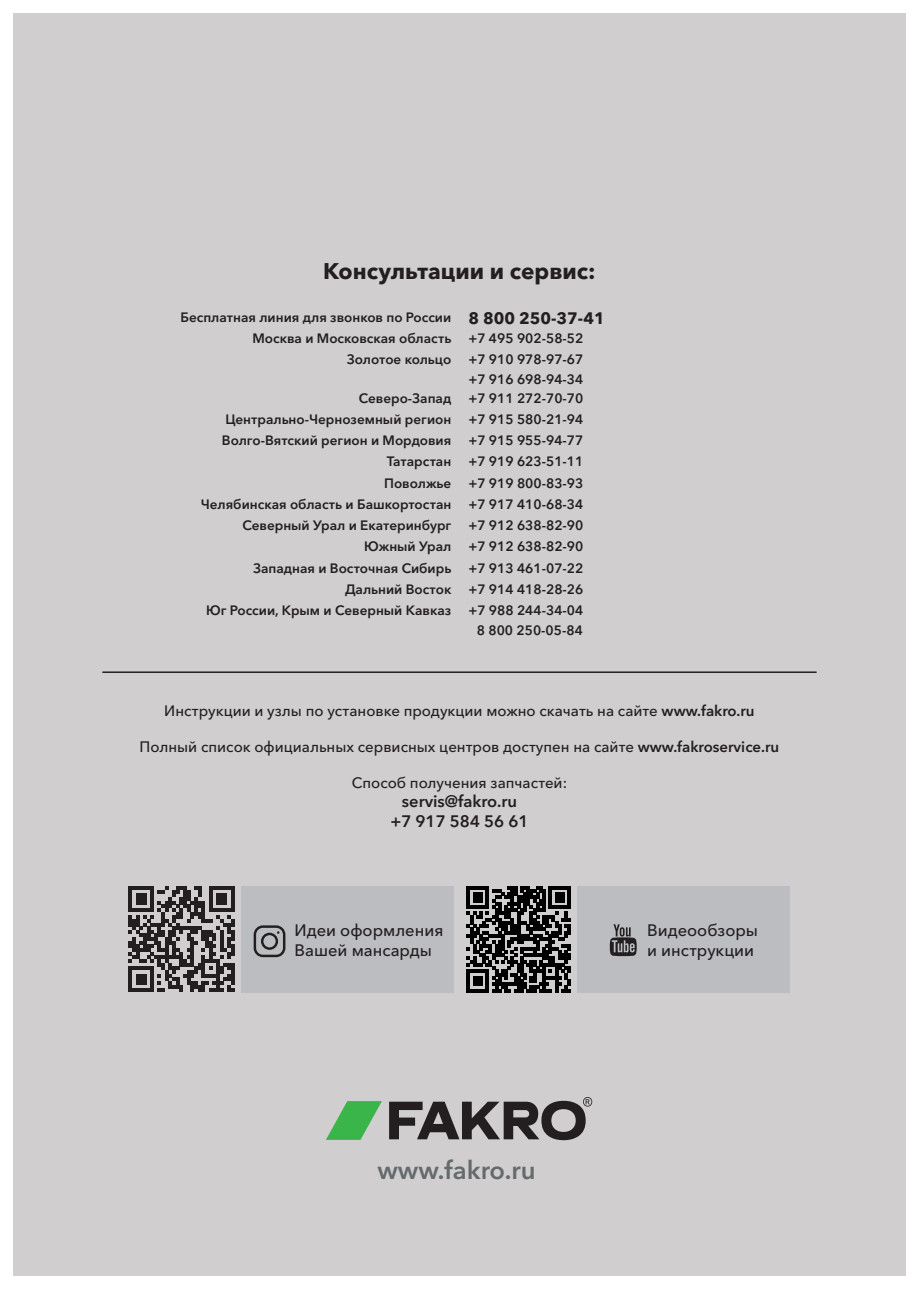
<style>
.page{position:relative;width:919px;height:1289px;background:#fff}
.page>*{position:absolute;margin:0;border:0;box-sizing:border-box;transform-origin:0 0}
.t1{font:600 25.5px "Avenir Next Cyr";color:#656a6d}
.t2{font:700 22.5px "Avenir Next Cyr";color:#231f20}
.t3{font:500 16.5px "Avenir Next Cyr";color:#231f20}
.t4{font:600 16.5px "Avenir Next Cyr";color:#231f20}
.t5{font:700 16.5px "Avenir Next Cyr";color:#231f20}
.t6{font:500 15px "Avenir Next Cyr";color:#231f20}
.t7{font:600 13.5px "Avenir Next Cyr";color:#231f20}
.s1{font-weight:600}
</style>
<div class="page">
<div style="left:13px;top:13px;width:892px;height:1262px;background:#d0cece"></div>
<svg style="left:389px;top:1097px;width:203px;height:43px"></svg>
<svg style="left:327px;top:1101px;width:55px;height:39px"></svg>
<hr style="left:103px;top:671px;width:713px;height:2px;background:#231f20">
<svg style="left:128px;top:886px;width:106px;height:106px"></svg>
<svg style="left:467px;top:886px;width:103px;height:106px"></svg>
<div style="left:241px;top:886px;width:213px;height:106px;background:#bcbdc0"></div>
<div style="left:577px;top:886px;width:213px;height:106px;background:#bcbdc0"></div>
<svg style="left:253px;top:925px;width:32px;height:32px"></svg>
<svg style="left:609px;top:924px;width:27px;height:32px"></svg>
<p class="t2" style="left:323px;top:258px;width:274px">Консультации и сервис:</p>
<p class="t7" style="left:180px;top:309px;width:272px">Бесплатная линия для звонков по России</p>
<p class="t5" style="left:468px;top:308px;width:138px">8 800 250-37-41</p>
<p class="t7" style="left:252px;top:330px;width:200px">Москва и Московская область</p>
<p class="t7" style="left:468px;top:330px;width:116px">+7 495 902-58-52</p>
<p class="t7" style="left:347px;top:351px;width:106px">Золотое кольцо</p>
<p class="t7" style="left:468px;top:351px;width:116px">+7 910 978-97-67</p>
<p class="t7" style="left:468px;top:371px;width:116px">+7 916 698-94-34</p>
<p class="t7" style="left:359px;top:389px;width:94px">Северо-Запад</p>
<p class="t7" style="left:468px;top:389px;width:116px">+7 911 272-70-70</p>
<p class="t7" style="left:225px;top:411px;width:227px">Центрально-Черноземный регион</p>
<p class="t7" style="left:468px;top:411px;width:116px">+7 915 580-21-94</p>
<p class="t7" style="left:222px;top:432px;width:231px">Волго-Вятский регион и Мордовия</p>
<p class="t7" style="left:468px;top:432px;width:116px">+7 915 955-94-77</p>
<p class="t7" style="left:387px;top:453px;width:66px">Татарстан</p>
<p class="t7" style="left:468px;top:453px;width:116px">+7 919 623-51-11</p>
<p class="t7" style="left:384px;top:474px;width:69px">Поволжье</p>
<p class="t7" style="left:468px;top:474px;width:116px">+7 919 800-83-93</p>
<p class="t7" style="left:201px;top:496px;width:252px">Челябинская область и Башкортостан</p>
<p class="t7" style="left:468px;top:496px;width:116px">+7 917 410-68-34</p>
<p class="t7" style="left:242px;top:517px;width:210px">Северный Урал и Екатеринбург</p>
<p class="t7" style="left:468px;top:517px;width:116px">+7 912 638-82-90</p>
<p class="t7" style="left:364px;top:538px;width:89px">Южный Урал</p>
<p class="t7" style="left:468px;top:538px;width:116px">+7 912 638-82-90</p>
<p class="t7" style="left:253px;top:560px;width:200px">Западная и Восточная Сибирь</p>
<p class="t7" style="left:468px;top:560px;width:116px">+7 913 461-07-22</p>
<p class="t7" style="left:345px;top:581px;width:108px">Дальний Восток</p>
<p class="t7" style="left:468px;top:581px;width:116px">+7 914 418-28-26</p>
<p class="t7" style="left:206px;top:602px;width:247px">Юг России, Крым и Северный Кавказ</p>
<p class="t7" style="left:468px;top:602px;width:116px">+7 988 244-34-04</p>
<p class="t7" style="left:477px;top:622px;width:107px">8 800 250-05-84</p>
<p class="t6" style="left:164px;top:701px;width:592px">Инструкции и узлы по установке продукции можно скачать на сайте <span class="s1">www.fakro.ru</span></p>
<p class="t6" style="left:140px;top:737px;width:641px">Полный список официальных сервисных центров доступен на сайте <span class="s1">www.fakroservice.ru</span></p>
<p class="t6" style="left:352px;top:773px;width:217px">Способ получения запчастей:</p>
<p class="t4" style="left:402px;top:791px;width:117px">servis@fakro.ru</p>
<p class="t4" style="left:390px;top:811px;width:140px">+7 917 584 56 61</p>
<p class="t3" style="left:294px;top:920px;width:150px">Идеи оформления</p>
<p class="t3" style="left:294px;top:939px;width:139px">Вашей мансарды</p>
<p class="t1" style="left:377px;top:1154px;width:160px">www.fakro.ru</p>
<p class="t3" style="left:647px;top:920px;width:112px">Видеообзоры</p>
<p class="t3" style="left:647px;top:939px;width:108px">и инструкции</p>
</div>
